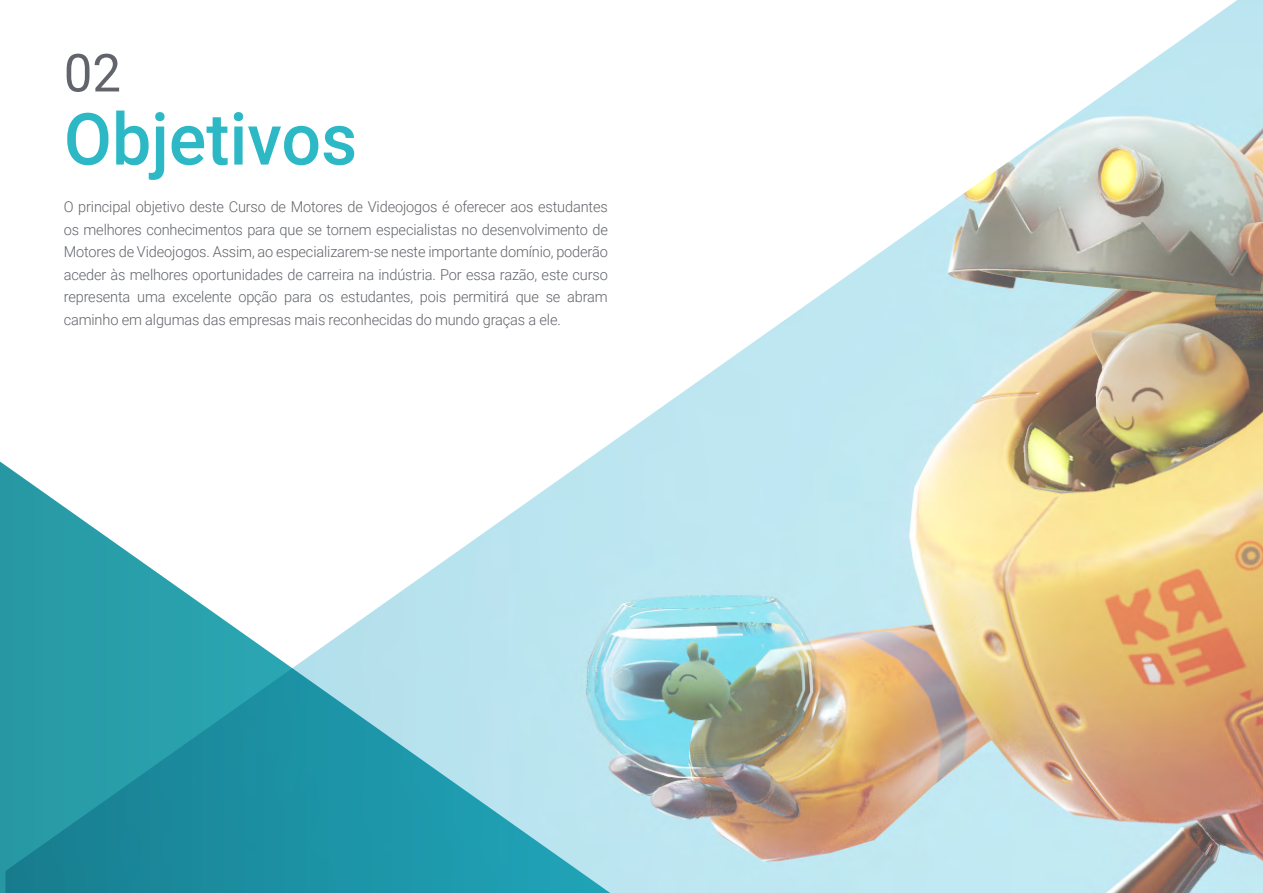
<style>
.page{position:relative;width:1263px;height:893px;background:#fff}
.page>*{position:absolute;margin:0;border:0;box-sizing:border-box;transform-origin:0 0}
.t1{font:500 72px "Roboto";color:#2db8c5}
.t2{font:52.5px "Roboto";color:#61646a}
.t3{font:300 15px/22.5px "Roboto";letter-spacing:-.01em;color:#61646a;text-align:justify}
</style>
<div class="page">
<img style="left:607px;top:0;width:656px;height:893px">
<svg style="left:0;top:446px;width:640px;height:447px"></svg>
<h2 class="t2" style="left:64px;top:36px;width:59px">02</h2>
<h1 class="t1" style="left:64px;top:89px;width:295px">Objetivos</h1>
<p class="t3" style="left:64px;top:195px;width:546px">O principal objetivo deste Curso de Motores de Videojogos é oferecer aos estudantes os melhores conhecimentos para que se tornem especialistas no desenvolvimento de Motores de Videojogos. Assim, ao especializarem-se neste importante domínio, poderão aceder às melhores oportunidades de carreira na indústria. Por essa razão, este curso representa uma excelente opção para os estudantes, pois permitirá que se abram caminho em algumas das empresas mais reconhecidas do mundo graças a ele.</p>
</div>
